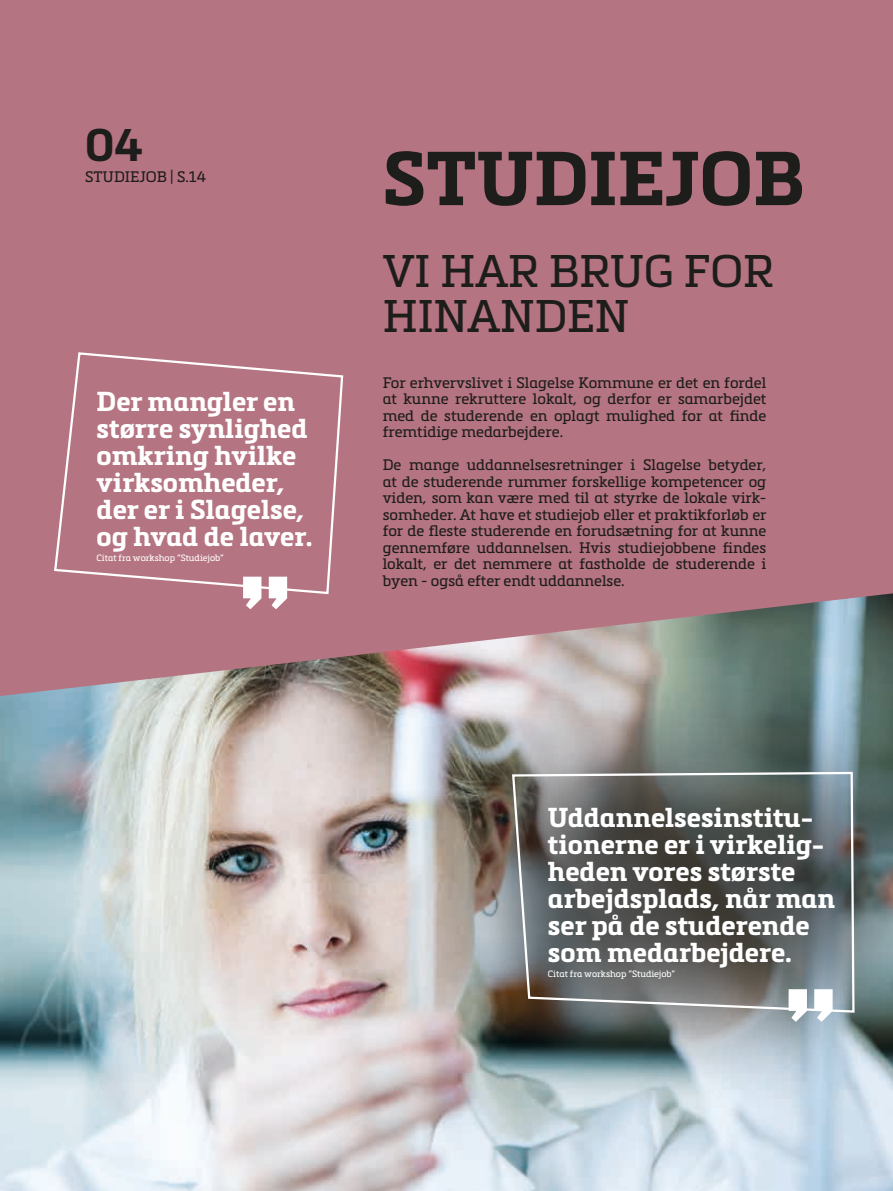
<style>
.page{position:relative;width:893px;height:1191px;background:#fff}
.page>*{position:absolute;margin:0;border:0;box-sizing:border-box;transform-origin:0 0}
.t1{font:700 75px "Metronic Slab Pro";color:#1d1d1b}
.t2{font:45px/45px "Metronic Slab Pro";color:#1d1d1b}
.t3{font:700 45px "Metronic Slab Pro";color:#1d1d1b}
.t4{font:700 27px/27px "Metronic Slab Pro";color:#fff}
.t5{font:15px/16.5px "Metronic Slab Pro";color:#1d1d1b;text-align:justify}
.t6{font:9px "Metronic Slab Pro";color:#fff}
</style>
<div class="page">
<img style="left:0;top:696px;width:893px;height:495px">
<div style="left:0;top:0;width:893px;height:696px;background:#b57481"></div>
<div style="left:53px;top:351px;width:291px;height:244px;background:#b57481"></div>
<svg style="left:243px;top:576px;width:44px;height:33px"></svg>
<div style="left:411px;top:671px;width:482px;height:444px;background:#1d1d1b;opacity:.75"></div>
<svg style="left:511px;top:770px;width:345px;height:244px;background:#5f6261"></svg>
<svg style="left:789px;top:989px;width:44px;height:32px"></svg>
<h2 class="t3" style="left:85px;top:117px;width:59px">04</h2>
<p class="t5" style="left:85px;top:168px;width:123px">STUDIEJOB | S.14</p>
<h3 class="t4" style="left:97px;top:387px;width:217px">Der mangler en større synlighed omkring hvilke virksomheder, der er i Slagelse, og hvad de laver.</h3>
<p class="t6" style="left:97px;top:551px;width:129px">Citat fra workshop ”Studiejob”</p>
<h1 class="t1" style="left:383px;top:131px;width:423px">STUDIEJOB</h1>
<h2 class="t2" style="left:383px;top:246px;width:393px">VI HAR BRUG FOR<br>HINANDEN</h2>
<p class="t5" style="left:383px;top:373px;width:385px">For erhvervslivet i Slagelse Kommune er det en fordel at kunne rekruttere lokalt, og derfor er samarbejdet med de studerende en oplagt mulighed for at finde fremtidige medarbejdere.</p>
<p class="t5" style="left:383px;top:456px;width:385px">De mange uddannelsesretninger i Slagelse betyder, at de studerende rummer forskellige kompetencer og viden, som kan være med til at styrke de lokale virk&shy;somheder. At have et studiejob eller et praktikforløb er for de fleste studerende en forudsætning for at kunne gennemføre uddannelsen. Hvis studiejobbene findes lokalt, er det nemmere at fastholde de studerende i byen - også efter endt uddannelse.</p>
<h3 class="t4" style="left:548px;top:803px;width:289px">Uddannelsesinstitu&shy;tionerne er i virkelig&shy;heden vores største arbejdsplads, når man ser på de studerende som medarbejdere.</h3>
<p class="t6" style="left:548px;top:967px;width:129px">Citat fra workshop ”Studiejob”</p>
</div>
